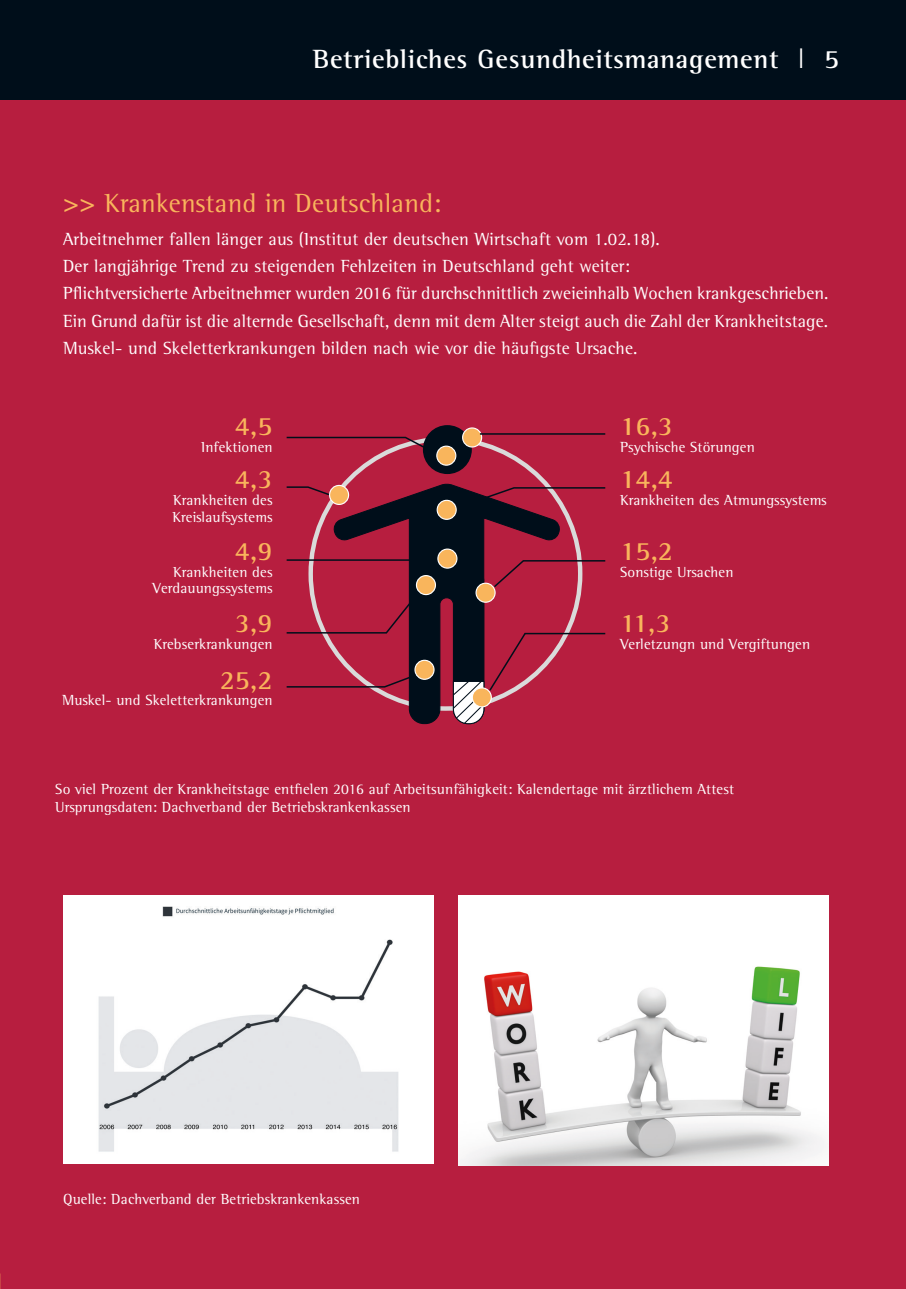
<style>
.page{position:relative;width:906px;height:1289px;background:#fff}
.page>*{position:absolute;margin:0;border:0;box-sizing:border-box;transform-origin:0 0}
.t1{font:700 27px "Rotis Semi Serif";letter-spacing:.025em;color:#fff}
.t2{font:700 27px "Rotis Semi Serif";letter-spacing:.01em;color:#f9b55c}
.t3{font:27px "Rotis Semi Serif";letter-spacing:.01em;color:#f9b55c}
.t4{font:18px/27px "Rotis Semi Serif";letter-spacing:.005em;color:#fff}
.t5{font:15px/16.5px "Rotis Semi Serif";letter-spacing:.01em;color:#fff}
.s1{font-family:"Univers";font-weight:300}
.s2{font-weight:700}
</style>
<div class="page">
<div style="left:0;top:0;width:906px;height:99px;background:#000e1a"></div>
<div style="left:0;top:101px;width:906px;height:1187px;background:#b71e3f"></div>
<img style="left:63px;top:900px;width:370px;height:263px">
<div style="left:459px;top:895px;width:369px;height:270px;background:#fff"></div>
<img style="left:459px;top:966px;width:365px;height:199px">
<svg style="left:333px;top:482px;width:229px;height:242px"></svg>
<div style="left:423px;top:425px;width:49px;height:49px;background:#000e1a;border-radius:50%"></div>
<div style="left:462px;top:428px;width:19px;height:19px;background:#f9b55c;border-radius:50%"></div>
<div style="left:462px;top:427px;width:20px;height:20px;border:1px solid #fff;border-radius:50%"></div>
<div style="left:437px;top:446px;width:19px;height:19px;background:#f9b55c;border-radius:50%"></div>
<div style="left:436px;top:445px;width:20px;height:21px;border:1px solid #fff;border-radius:50%"></div>
<div style="left:329px;top:485px;width:19px;height:19px;background:#f9b55c;border-radius:50%"></div>
<div style="left:329px;top:485px;width:20px;height:20px;border:1px solid #fff;border-radius:50%"></div>
<div style="left:437px;top:500px;width:19px;height:19px;background:#f9b55c;border-radius:50%"></div>
<div style="left:436px;top:500px;width:21px;height:20px;border:1px solid #fff;border-radius:50%"></div>
<div style="left:438px;top:549px;width:19px;height:19px;background:#f9b55c;border-radius:50%"></div>
<div style="left:437px;top:548px;width:20px;height:20px;border:1px solid #fff;border-radius:50%"></div>
<div style="left:416px;top:575px;width:19px;height:19px;background:#f9b55c;border-radius:50%"></div>
<div style="left:416px;top:575px;width:20px;height:20px;border:1px solid #fff;border-radius:50%"></div>
<div style="left:476px;top:583px;width:19px;height:19px;background:#f9b55c;border-radius:50%"></div>
<div style="left:475px;top:582px;width:20px;height:20px;border:1px solid #fff;border-radius:50%"></div>
<div style="left:415px;top:660px;width:19px;height:19px;background:#f9b55c;border-radius:50%"></div>
<div style="left:414px;top:659px;width:20px;height:21px;border:1px solid #fff;border-radius:50%"></div>
<svg style="left:286px;top:436px;width:141px;height:13px"></svg>
<svg style="left:286px;top:590px;width:135px;height:44px"></svg>
<hr style="left:480px;top:433px;width:125px;height:1px;background:#000e1a">
<svg style="left:457px;top:486px;width:149px;height:23px"></svg>
<svg style="left:492px;top:559px;width:114px;height:30px"></svg>
<svg style="left:452px;top:632px;width:154px;height:93px"></svg>
<svg style="left:286px;top:486px;width:45px;height:10px"></svg>
<svg style="left:286px;top:673px;width:131px;height:15px"></svg>
<hr style="left:287px;top:559px;width:149px;height:2px;background:#000e1a">
<h1 class="t1" style="left:313px;top:43px;width:528px">Betriebliches Gesundheitsmanagement <span class="s1">I</span> 5</h1>
<h1 class="t3" style="left:63px;top:187px;width:380px"><span class="s2">&gt;&gt;</span> Krankenstand in Deutschland:</h1>
<p class="t4" style="left:63px;top:226px;width:767px">Arbeitnehmer fallen länger aus (Institut der deutschen Wirtschaft vom 1.02.18).<br>Der langjährige Trend zu steigenden Fehlzeiten in Deutschland geht weiter:<br>Pflichtversicherte Arbeitnehmer wurden 2016 für durchschnittlich zweieinhalb Wochen krankgeschrieben.<br>Ein Grund dafür ist die alternde Gesellschaft, denn mit dem Alter steigt auch die Zahl der Krankheitstage.<br>Muskel- und Skeletterkrankungen bilden nach wie vor die häufigste Ursache.</p>
<h1 class="t2" style="left:235px;top:410px;width:39px">4,5</h1>
<p class="t5" style="left:201px;top:438px;width:73px">Infektionen</p>
<h1 class="t2" style="left:235px;top:463px;width:39px">4,3</h1>
<p class="t5" style="left:172px;top:491px;width:102px">Krankheiten des<br>Kreislaufsystems</p>
<h1 class="t2" style="left:235px;top:535px;width:39px">4,9</h1>
<p class="t5" style="left:153px;top:563px;width:121px;text-align:right">Krankheiten des<br>Verdauungssystems</p>
<h1 class="t2" style="left:235px;top:607px;width:39px">3,9</h1>
<p class="t5" style="left:154px;top:635px;width:120px">Krebserkrankungen</p>
<h1 class="t2" style="left:220px;top:663px;width:54px">25,2</h1>
<p class="t5" style="left:62px;top:692px;width:212px">Muskel- und Skeletterkrankungen</p>
<h1 class="t2" style="left:620px;top:410px;width:54px">16,3</h1>
<p class="t5" style="left:620px;top:438px;width:136px">Psychische Störungen</p>
<h1 class="t2" style="left:620px;top:463px;width:54px">14,4</h1>
<p class="t5" style="left:620px;top:491px;width:208px">Krankheiten des Atmungssystems</p>
<h1 class="t2" style="left:620px;top:535px;width:54px">15,2</h1>
<p class="t5" style="left:620px;top:563px;width:115px">Sonstige Ursachen</p>
<h1 class="t2" style="left:620px;top:607px;width:52px">11,3</h1>
<p class="t5" style="left:620px;top:635px;width:191px">Verletzungn und Vergiftungen</p>
<p class="t5" style="left:55px;top:780px;width:680px;line-height:18px">So viel Prozent der Krankheitstage entfielen 2016 auf Arbeitsunfähigkeit: Kalendertage mit ärztlichem Attest<br>Ursprungsdaten: Dachverband der Betriebskrankenkassen</p>
<p class="t5" style="left:63px;top:1190px;width:298px">Quelle: Dachverband der Betriebskrankenkassen</p>
</div>
